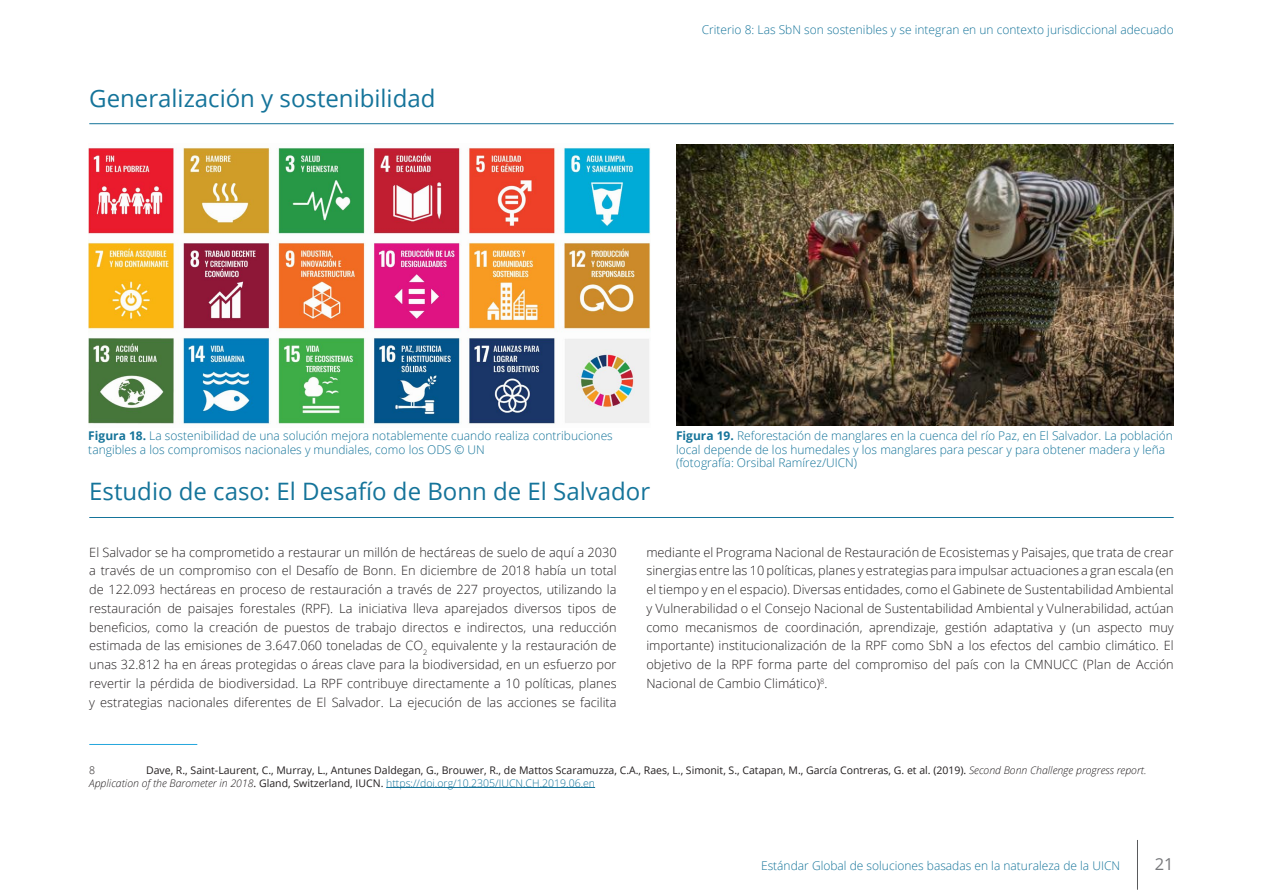
<style>
.page{position:relative;width:1263px;height:893px;background:#fff}
.page>*{position:absolute;margin:0;border:0;box-sizing:border-box;transform-origin:0 0}
.t1{font:24px "Open Sans";color:#15749a}
.t2{font:16.5px "Open Sans";color:#77787b}
.t3{font:300 12.75px/18.8px "Open Sans";color:#231f20;text-align:justify}
.t4{font:300 12px/13.5px "Open Sans";color:#15749a}
.t5{font:10.5px/12.6px "Open Sans";color:#231f20}
.t6{font:300 10.5px "Open Sans";color:#231f20}
.s1{font-weight:700}
.s2{font-weight:300;font-style:italic}
.s3{font-weight:300;color:#15749a}
</style>
<div class="page">
<hr style="left:1137px;top:840px;width:1px;height:50px;background:#58595b">
<hr style="left:89px;top:123px;width:1085px;height:1px;background:#15749a">
<hr style="left:89px;top:517px;width:1085px;height:1px;background:#15749a">
<hr style="left:89px;top:744px;width:108px;height:1px;background:#24a7dd">
<hr style="left:386px;top:787px;width:209px;height:1px;background:#15749a">
<img style="left:88px;top:147px;width:563px;height:277px">
<img style="left:676px;top:145px;width:498px;height:280px">
<h1 class="t1" style="left:89px;top:81px;width:348px">Generalización y sostenibilidad</h1>
<p class="t4" style="left:702px;top:22px;width:473px">Criterio 8: Las SbN son sostenibles y se integran en un contexto jurisdiccional adecuado</p>
<p class="t4" style="left:88px;top:429px;width:526px"><span class="s1">Figura 18.</span> La sostenibilidad de una solución mejora notablemente cuando realiza contribuciones tangibles a los compromisos nacionales y mundiales, como los ODS © UN</p>
<h1 class="t1" style="left:89px;top:475px;width:562px">Estudio de caso: El Desafío de Bonn de El Salvador</h1>
<p class="t4" style="left:676px;top:429px;width:498px"><span class="s1">Figura 19.</span> Reforestación de manglares en la cuenca del río Paz, en El Salvador. La población local depende de los humedales y los manglares para pescar y para obtener madera y leña (fotografía: Orsibal Ramírez/UICN)</p>
<p class="t3" style="left:89px;top:542px;width:529px">El Salvador se ha comprometido a restaurar un millón de hectáreas de suelo de aquí a 2030 a través de un compromiso con el Desafío de Bonn. En diciembre de 2018 había un total de 122.093 hectáreas en proceso de restauración a través de 227 proyectos, utilizando la restauración de paisajes forestales (RPF). La iniciativa lleva aparejados diversos tipos de beneficios, como la creación de puestos de trabajo directos e indirectos, una reducción estimada de las emisiones de 3.647.060 toneladas de CO<sub>2</sub> equivalente y la restauración de unas 32.812 ha en áreas protegidas o áreas clave para la biodiversidad, en un esfuerzo por revertir la pérdida de biodiversidad. La RPF contribuye directamente a 10 políticas, planes y estrategias nacionales diferentes de El Salvador. La ejecución de las acciones se facilita</p>
<p class="t3" style="left:646px;top:542px;width:529px">mediante el Programa Nacional de Restauración de Ecosistemas y Paisajes, que trata de crear sinergias entre las 10 políticas, planes y estrategias para impulsar actuaciones a gran escala (en el tiempo y en el espacio). Diversas entidades, como el Gabinete de Sustentabilidad Ambiental y Vulnerabilidad o el Consejo Nacional de Sustentabilidad Ambiental y Vulnerabilidad, actúan como mecanismos de coordinación, aprendizaje, gestión adaptativa y (un aspecto muy importante) institucionalización de la RPF como SbN a los efectos del cambio climático. El objetivo de la RPF forma parte del compromiso del país con la CMNUCC (Plan de Acción Nacional de Cambio Climático)<sup>8</sup>.</p>
<p class="t5" style="left:89px;top:764px;width:1059px;text-indent:57px">Dave, R., Saint-Laurent, C., Murray, L., Antunes Daldegan, G., Brouwer, R., de Mattos Scaramuzza, C.A., Raes, L., Simonit, S., Catapan, M., García Contreras, G. et al. (2019). <span class="s2">Second Bonn Challenge progress report.<br>Application of the Barometer in 2018</span>. Gland, Switzerland, IUCN. <span class="s3">https://doi.org/10.2305/IUCN.CH.2019.06.en</span></p>
<p class="t6" style="left:89px;top:763px;width:7px">8</p>
<p class="t4" style="left:761px;top:859px;width:361px">Estándar Global de soluciones basadas en la naturaleza de la UICN</p>
<p class="t2" style="left:1155px;top:853px;width:20px">21</p>
</div>
